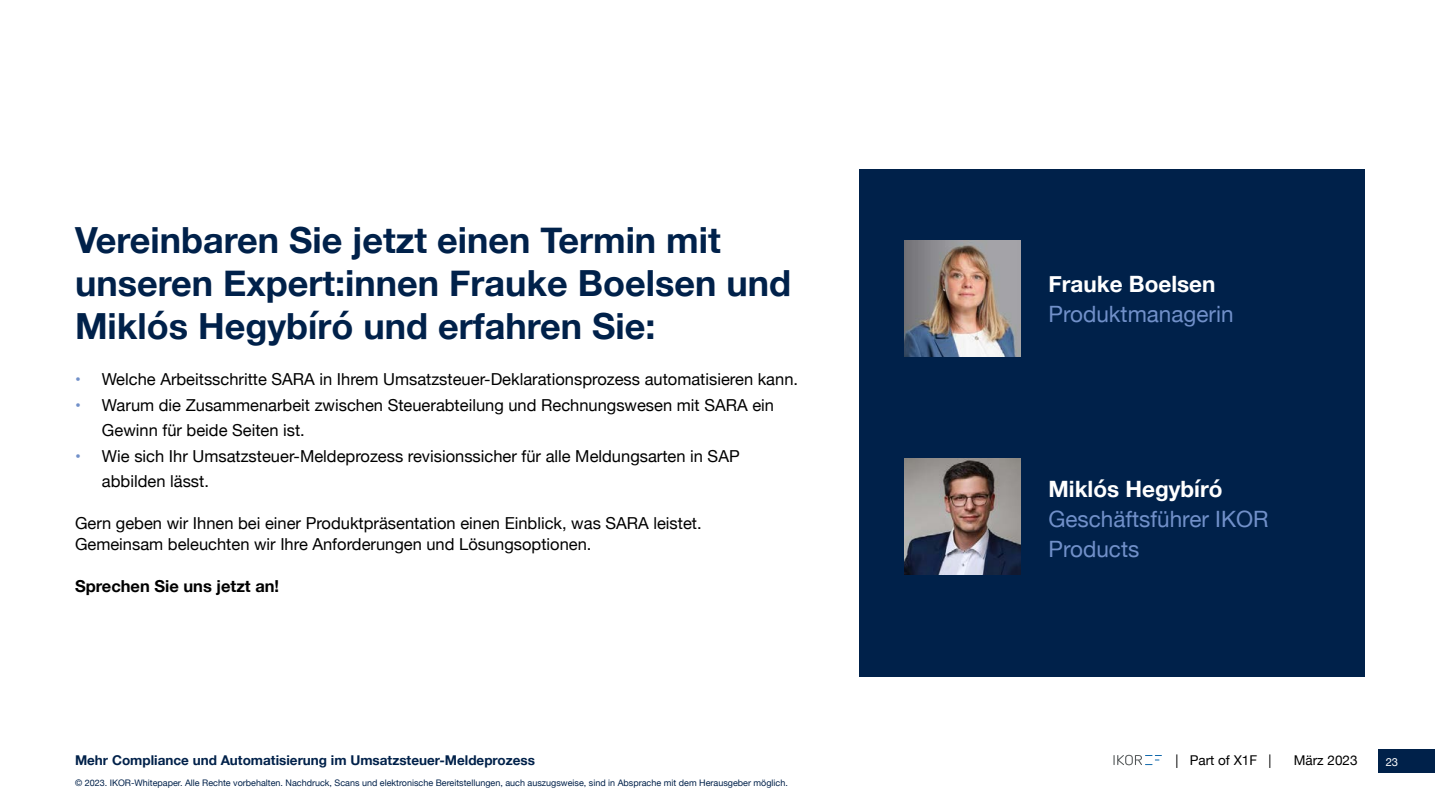
<style>
.page{position:relative;width:1440px;height:810px;background:#fff}
.page>*{position:absolute;margin:0;border:0;box-sizing:border-box;transform-origin:0 0}
.t1{font:700 36px/43.2px "Helvetica Neue";color:#00214a}
.t2{font:22.5px/30px "Helvetica Neue";color:#7190c9}
.t3{font:700 22.5px "Helvetica Neue";color:#fff}
.t4{font:16.5px/25.5px "Helvetica Neue";color:#000}
.t5{font:700 16.5px "Helvetica Neue";color:#000}
.t6{font:700 13.5px "Helvetica Neue";color:#00214a}
.t7{font:13.5px "Helvetica Neue";color:#000}
.t8{font:11.25px "Helvetica Neue";color:#fff}
.t9{font:9px "Helvetica Neue";color:#00214a}
.s1{font-weight:700;color:#7190c9}
.s2{color:#7190c9}
</style>
<div class="page">
<div style="left:860px;top:169px;width:505px;height:507px;background:#00214a"></div>
<div style="left:1378px;top:749px;width:57px;height:24px;background:#00214a"></div>
<svg style="left:1114px;top:755px;width:48px;height:10px"></svg>
<img style="left:904px;top:459px;width:117px;height:116px">
<img style="left:904px;top:240px;width:117px;height:117px">
<h1 class="t1" style="left:75px;top:219px;width:718px">Vereinbaren Sie jetzt einen Termin mit unseren Expert:innen Frauke Boelsen und<br>Miklós Hegybíró und erfahren Sie:</h1>
<p class="t4" style="left:75px;top:368px;width:725px"><span class="s1">•</span> Welche Arbeitsschritte SARA in Ihrem Umsatzsteuer-Deklarationsprozess automatisieren kann.</p>
<p class="t4" style="left:102px;top:393px;width:674px;text-indent:-27px"><span class="s2">•</span> Warum die Zusammenarbeit zwischen Steuerabteilung und Rechnungswesen mit SARA ein<br>Gewinn für beide Seiten ist.</p>
<p class="t4" style="left:102px;top:444px;width:639px;text-indent:-27px"><span class="s2">•</span> Wie sich Ihr Umsatzsteuer-Meldeprozess revisionssicher für alle Meldungsarten in SAP abbilden lässt.</p>
<p class="t4" style="left:75px;top:514px;width:628px;line-height:21px">Gern geben wir Ihnen bei einer Produktpräsentation einen Einblick, was SARA leistet.<br>Gemeinsam beleuchten wir Ihre Anforderungen und Lösungsoptionen.</p>
<p class="t5" style="left:75px;top:574px;width:206px">Sprechen Sie uns jetzt an!</p>
<h2 class="t3" style="left:1048px;top:267px;width:169px">Frauke Boelsen</h2>
<h2 class="t2" style="left:1048px;top:301px;width:187px">Produktmanagerin</h2>
<h2 class="t3" style="left:1048px;top:471px;width:176px">Miklós Hegybíró</h2>
<h2 class="t2" style="left:1048px;top:505px;width:222px">Geschäftsführer IKOR<br>Products</h2>
<p class="t6" style="left:75px;top:750px;width:462px">Mehr Compliance und Automatisierung im Umsatzsteuer-Meldeprozess</p>
<p class="t7" style="left:1175px;top:750px;width:98px">| Part of X1F |</p>
<p class="t7" style="left:1294px;top:750px;width:65px">März 2023</p>
<p class="t8" style="left:1386px;top:754px;width:14px">23</p>
<p class="t9" style="left:75px;top:776px;width:714px">© 2023. IKOR-Whitepaper. Alle Rechte vorbehalten. Nachdruck, Scans und elektronische Bereitstellungen, auch auszugsweise, sind in Absprache mit dem Herausgeber möglich.</p>
</div>
